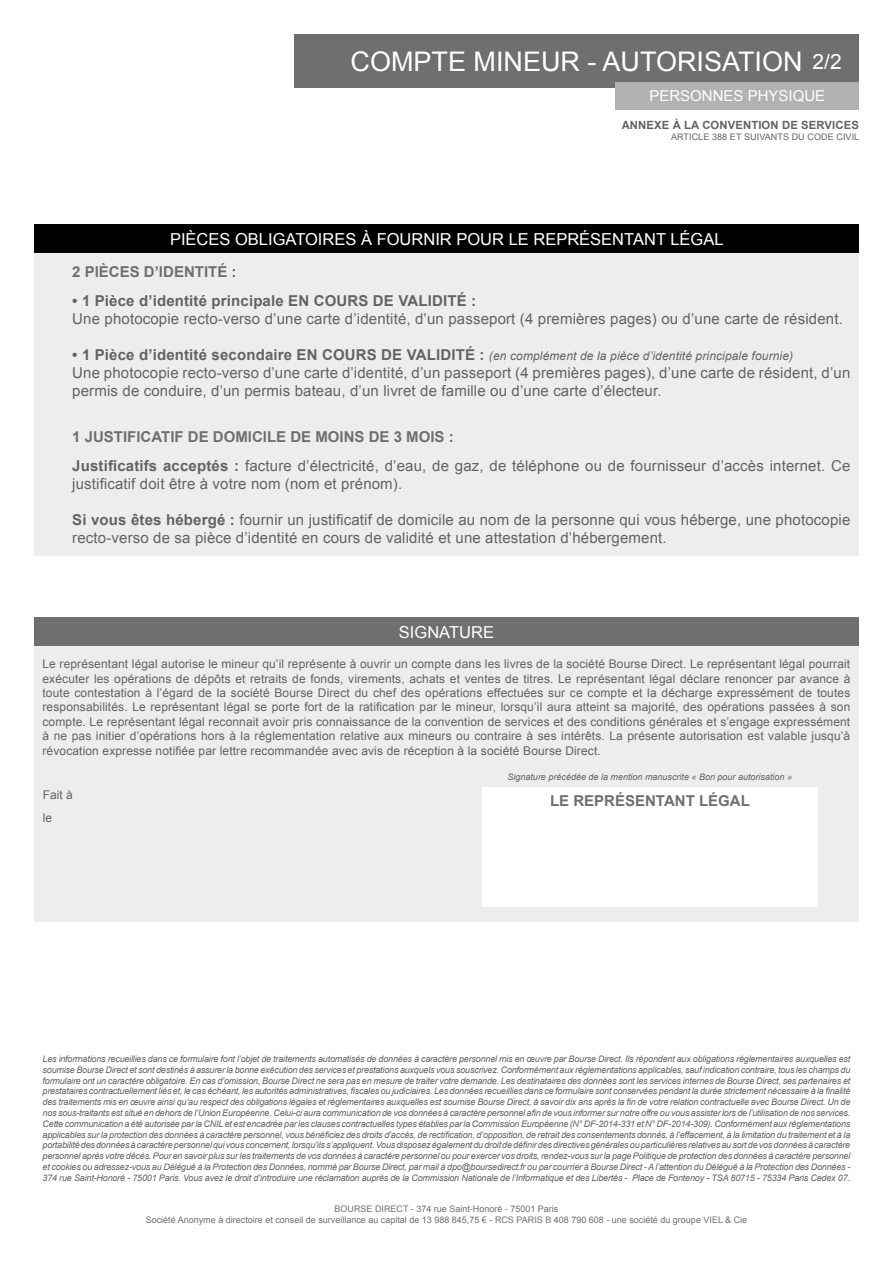
<style>
.page{position:relative;width:893px;height:1263px;background:#fff}
.page>*{position:absolute;margin:0;border:0;box-sizing:border-box;transform-origin:0 0}
.t1{font:27px "Arial";color:#fff}
.t2{font:21px "Arial";color:#fff}
.t3{font:16.5px "Arial";color:#fff}
.t4{font:15px/18px "Arial";letter-spacing:.01em;color:#646363}
.t5{font:700 15px "Arial";color:#706f6f}
.t6{font:700 15px "Arial";letter-spacing:.01em;color:#646363}
.t7{font:15px "Arial";color:#fff}
.t8{font:12px/14.4px "Arial";letter-spacing:.01em;color:#646363;text-align:justify}
.t9{font:italic 12px "Arial";letter-spacing:.01em;color:#646363}
.t10{font:700 11.25px "Arial";letter-spacing:.01em;color:#646363}
.t11{font:italic 9px/10.8px "Arial";color:#646363;text-align:justify}
.t12{font:9px/10.8px "Arial";color:#706f6f;text-align:center}
.t13{font:9px "Arial";letter-spacing:.01em;color:#646363}
.s1{font-weight:700;font-style:normal;font-size:15px}
.s2{font-weight:700}
</style>
<div class="page">
<div style="left:294px;top:34px;width:565px;height:54px;background:#706f6f"></div>
<div style="left:616px;top:82px;width:243px;height:28px;background:#b3b2b2"></div>
<div style="left:34px;top:618px;width:825px;height:29px;background:#706f6f"></div>
<div style="left:34px;top:647px;width:825px;height:275px;background:#ededed"></div>
<div style="left:482px;top:787px;width:336px;height:120px;background:#fff"></div>
<div style="left:34px;top:224px;width:825px;height:29px;background:#000"></div>
<div style="left:34px;top:253px;width:825px;height:303px;background:#ededed"></div>
<h1 class="t1" style="left:351px;top:44px;width:454px">COMPTE MINEUR - AUTORISATION</h1>
<h3 class="t7" style="left:649px;top:86px;width:177px">PERSONNES PHYSIQUE</h3>
<p class="t10" style="left:622px;top:117px;width:239px">ANNEXE À LA CONVENTION DE SERVICES</p>
<p class="t13" style="left:671px;top:131px;width:190px">ARTICLE 388 ET SUIVANTS DU CODE CIVIL</p>
<p class="t2" style="left:812px;top:47px;width:31px">2/2</p>
<p class="t3" style="left:170px;top:228px;width:555px">PIÈCES OBLIGATOIRES À FOURNIR POUR LE REPRÉSENTANT LÉGAL</p>
<p class="t5" style="left:72px;top:262px;width:166px">2 PIÈCES D’IDENTITÉ :</p>
<p class="t6" style="left:72px;top:290px;width:405px">• 1 Pièce d’identité principale EN COURS DE VALIDITÉ :</p>
<p class="t4" style="left:72px;top:309px;width:772px">Une photocopie recto-verso d’une carte d’identité, d’un passeport (4 premières pages) ou d’une carte de résident.</p>
<p class="t9" style="left:72px;top:348px;width:722px"><span class="s1">• 1 Pièce d’identité secondaire EN COURS DE VALIDITÉ :</span> (en complément de la pièce d’identité principale fournie)</p>
<p class="t4" style="left:72px;top:363px;width:779px">Une photocopie recto-verso d’une carte d’identité, d’un passeport (4 premières pages), d’une carte de résident, d’un permis de conduire, d’un permis bateau, d’un livret de famille ou d’une carte d’électeur.</p>
<p class="t5" style="left:72px;top:427px;width:383px">1 JUSTIFICATIF DE DOMICILE DE MOINS DE 3 MOIS :</p>
<p class="t4" style="left:72px;top:457px;width:780px"><span class="s2">Justificatifs acceptés :</span> facture d’électricité, d’eau, de gaz, de téléphone ou de fournisseur d’accès internet. Ce justificatif doit être à votre nom (nom et prénom).</p>
<p class="t4" style="left:72px;top:511px;width:779px"><span class="s2">Si vous êtes hébergé :</span> fournir un justificatif de domicile au nom de la personne qui vous héberge, une photocopie recto-verso de sa pièce d’identité en cours de validité et une attestation d’hébergement.</p>
<p class="t3" style="left:399px;top:621px;width:97px">SIGNATURE</p>
<p class="t8" style="left:43px;top:657px;width:809px">Le représentant légal autorise le mineur qu’il représente à ouvrir un compte dans les livres de la société Bourse Direct. Le représentant légal pourrait exécuter les opérations de dépôts et retraits de fonds, virements, achats et ventes de titres. Le représentant légal déclare renoncer par avance à toute contestation à l’égard de la société Bourse Direct du chef des opérations effectuées sur ce compte et la décharge expressément de toutes responsabilités. Le représentant légal se porte fort de la ratification par le mineur, lorsqu’il aura atteint sa majorité, des opérations passées à son compte. Le représentant légal reconnait avoir pris connaissance de la convention de services et des conditions générales et s’engage expressément à ne pas initier d’opérations hors à la réglementation relative aux mineurs ou contraire à ses intérêts. La présente autorisation est valable jusqu’à révocation expresse notifiée par lettre recommandée avec avis de réception à la société Bourse Direct.</p>
<p class="t8" style="left:43px;top:787px;width:32px">Fait à</p>
<p class="t8" style="left:43px;top:810px;width:11px">le</p>
<p class="t11" style="left:507px;top:771px;width:286px">Signature précédée de la mention manuscrite « Bon pour autorisation »</p>
<p class="t5" style="left:550px;top:791px;width:201px">LE REPRÉSENTANT LÉGAL</p>
<p class="t11" style="left:43px;top:1053px;width:809px">Les informations recueillies dans ce formulaire font l’objet de traitements automatisés de données à caractère personnel mis en œuvre par Bourse Direct. Ils répondent aux obligations réglementaires auxquelles est soumise Bourse Direct et sont destinés à assurer la bonne exécution des services et prestations auxquels vous souscrivez. Conformément aux réglementations applicables, sauf indication contraire, tous les champs du formulaire ont un caractère obligatoire. En cas d’omission, Bourse Direct ne sera pas en mesure de traiter votre demande. Les destinataires des données sont les services internes de Bourse Direct, ses partenaires et prestataires contractuellement liés et, le cas échéant, les autorités administratives, fiscales ou judiciaires. Les données recueillies dans ce formulaire sont conservées pendant la durée strictement nécessaire à la finalité des traitements mis en œuvre ainsi qu’au respect des obligations légales et réglementaires auxquelles est soumise Bourse Direct, à savoir dix ans après la fin de votre relation contractuelle avec Bourse Direct. Un de nos sous-traitants est situé en dehors de l’Union Européenne. Celui-ci aura communication de vos données à caractère personnel afin de vous informer sur notre offre ou vous assister lors de l’utilisation de nos services.<br>Cette communication a été autorisée par la CNIL et est encadrée par les clauses contractuelles types établies par la Commission Européenne (N° DF-2014-331 et N° DF-2014-309). Conformément aux réglementations applicables sur la protection des données à caractère personnel, vous bénéficiez des droits d’accès, de rectification, d’opposition, de retrait des consentements donnés, à l’effacement, à la limitation du traitement et à la portabilité des données à caractère personnel qui vous concernent, lorsqu’ils s’appliquent. Vous disposez également du droit de définir des directives générales ou particulières relatives au sort de vos données à caractère personnel après votre décès. Pour en savoir plus sur les traitements de vos données à caractère personnel ou pour exercer vos droits, rendez-vous sur la page Politique de protection des données à caractère personnel et cookies ou adressez-vous au Délégué à la Protection des Données, nommé par Bourse Direct, par mail à dpo@boursedirect.fr ou par courrier à Bourse Direct - A l’attention du Délégué à la Protection des Données - 374 rue Saint-Honoré - 75001 Paris. Vous avez le droit d’introduire une réclamation auprès de la Commission Nationale de l’Informatique et des Libertés - Place de Fontenoy - TSA 80715 - 75334 Paris Cedex 07.</p>
<p class="t12" style="left:146px;top:1203px;width:603px">BOURSE DIRECT - 374 rue Saint-Honoré - 75001 Paris<br>Société Anonyme à directoire et conseil de surveillance au capital de 13 988 845,75 € - RCS PARIS B 408 790 608 - une société du groupe VIEL &amp; Cie</p>
</div>
